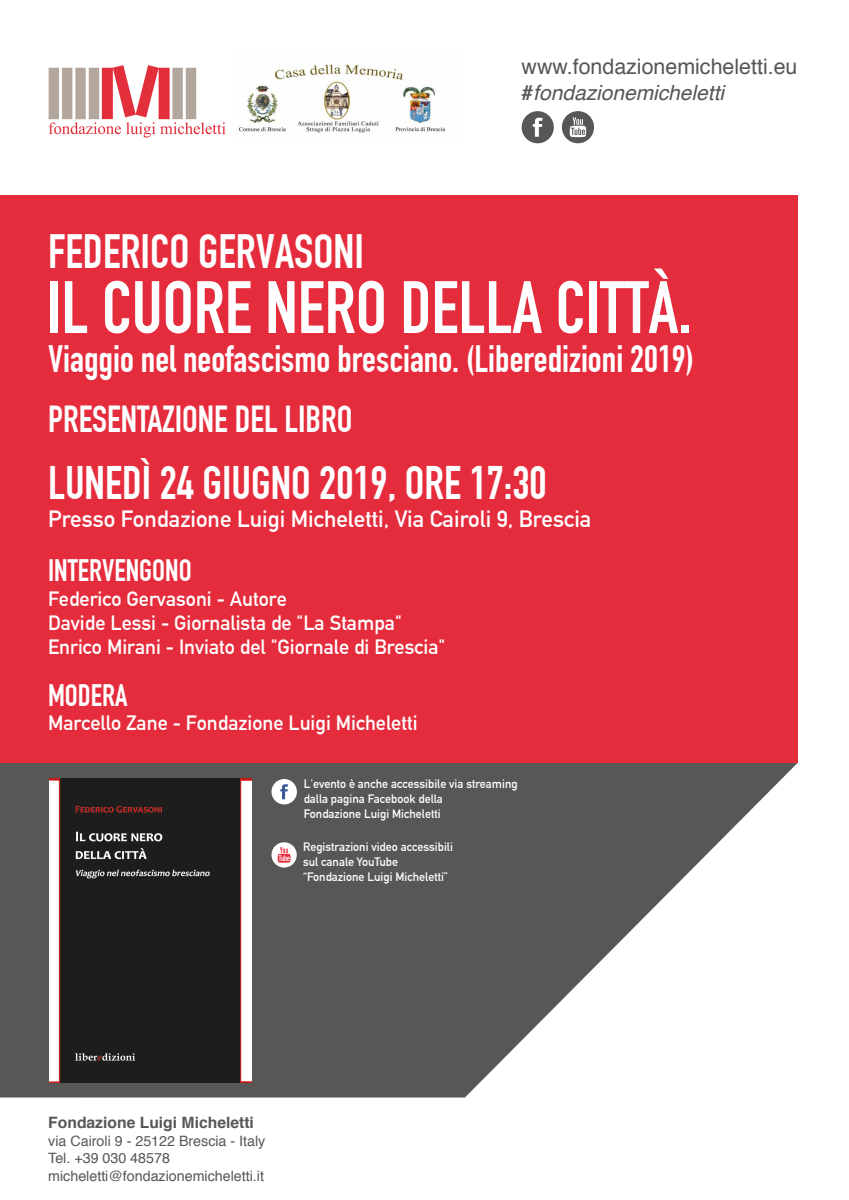
<style>
.page{position:relative;width:849px;height:1200px;background:#fff}
.page>*{position:absolute;margin:0;border:0;box-sizing:border-box;transform-origin:0 0}
.t1{font:700 72.9px "DIN Condensed";color:#fff}
.t2{font:700 47.1px "DIN Condensed";color:#fff}
.t3{font:700 46px "DIN Condensed";color:#fff}
.t4{font:700 37.3px "DIN Condensed";color:#fff}
.t5{font:700 36.8px "DIN Condensed";color:#fff}
.t6{font:700 30.4px "DIN Condensed";color:#fff}
.t7{font:700 23px "DIN Alternate";color:#fff}
.t8{font:21.4px "Helvetica";color:#575756}
.t9{font:italic 20.9px "Helvetica";color:#575756}
.t10{font:700 20.3px/24.3px "DIN Alternate";color:#fff}
.t11{font:700 15.7px "Helvetica";color:#575756}
.t12{font:14.3px/17.1px "Helvetica";color:#575756}
.t13{font:700 12px/15.4px "DIN Alternate";color:#fff}
.s1{font-weight:700;font-style:normal}
</style>
<div class="page">
<svg style="left:0;top:763px;width:797px;height:335px;fill:#575756"></svg>
<div style="left:0;top:195px;width:797px;height:568px;background:#e52c3c"></div>
<svg style="left:521px;top:111px;width:32px;height:32px"></svg>
<svg style="left:562px;top:111px;width:32px;height:32px"></svg>
<img style="left:48px;top:65px;width:178px;height:73px">
<img style="left:239px;top:61px;width:206px;height:72px">
<img style="left:49px;top:778px;width:203px;height:305px">
<svg style="left:271px;top:779px;width:26px;height:25px"></svg>
<svg style="left:271px;top:842px;width:26px;height:26px"></svg>
<h3 class="t8" style="left:521px;top:50px;width:277px">www.fondazionemicheletti.eu</h3>
<h3 class="t9" style="left:521px;top:76px;width:204px"><span class="s1">#</span>fondazionemicheletti</h3>
<h2 class="t2" style="left:48px;top:224px;width:317px">FEDERICO GERVASONI</h2>
<h1 class="t1" style="left:47px;top:265px;width:646px">IL CUORE NERO DELLA CITTÀ.</h1>
<h3 class="t4" style="left:48px;top:337px;width:647px">Viaggio nel neofascismo bresciano. (Liberedizioni 2019)</h3>
<h3 class="t5" style="left:48px;top:397px;width:306px">PRESENTAZIONE DEL LIBRO</h3>
<h3 class="t3" style="left:48px;top:456px;width:500px">LUNEDÌ 24 GIUGNO 2019, ORE 17:30</h3>
<h3 class="t7" style="left:48px;top:501px;width:545px">Presso Fondazione Luigi Micheletti, Via Cairoli 9, Brescia</h3>
<h3 class="t6" style="left:48px;top:553px;width:145px">INTERVENGONO</h3>
<h3 class="t10" style="left:48px;top:585px;width:399px">Federico Gervasoni - Autore<br>Davide Lessi - Giornalista de "La Stampa"<br>Enrico Mirani - Inviato del "Giornale di Brescia"</h3>
<h3 class="t6" style="left:48px;top:677px;width:81px">MODERA</h3>
<h3 class="t10" style="left:48px;top:709px;width:371px">Marcello Zane - Fondazione Luigi Micheletti</h3>
<p class="t13" style="left:303px;top:775px;width:215px">L'evento è anche accessibile via streaming dalla pagina Facebook della<br>Fondazione Luigi Micheletti</p>
<p class="t13" style="left:303px;top:838px;width:151px">Registrazioni video accessibili sul canale YouTube “Fondazione Luigi Micheletti”</p>
<h3 class="t11" style="left:48px;top:1110px;width:207px">Fondazione Luigi Micheletti</h3>
<p class="t12" style="left:48px;top:1133px;width:219px">via Cairoli 9 - 25122 Brescia - Italy<br>Tel. +39 030 48578 micheletti@fondazionemicheletti.it</p>
</div>
